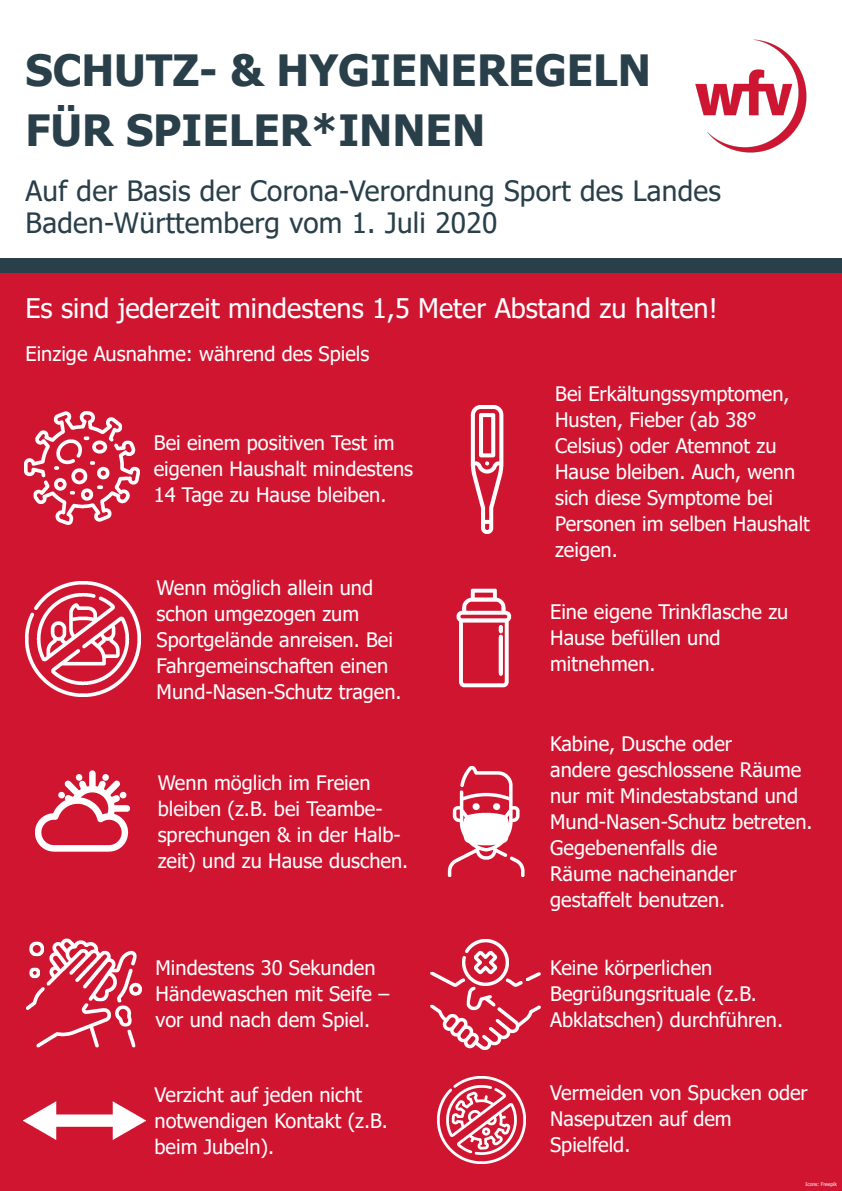
<style>
.page{position:relative;width:842px;height:1191px;background:#fff}
.page>*{position:absolute;margin:0;border:0;box-sizing:border-box;transform-origin:0 0}
.t1{font:700 43px/60px "Tahoma";color:#293f49}
.t2{font:28px/32px "Tahoma";letter-spacing:.01em;color:#293f49}
.t3{font:27px "Tahoma";color:#fff}
.t4{font:20px/26px "Tahoma";color:#fff}
.t5{font:5px "Tahoma";color:#fff}
</style>
<div class="page">
<div style="left:0;top:272px;width:842px;height:919px;background:#d01531"></div>
<div style="left:0;top:258px;width:842px;height:14px;background:#293f49"></div>
<img style="left:24px;top:411px;width:115px;height:114px">
<img style="left:470px;top:405px;width:34px;height:129px">
<img style="left:456px;top:588px;width:56px;height:100px">
<img style="left:431px;top:939px;width:109px;height:110px">
<img style="left:26px;top:581px;width:115px;height:115px">
<img style="left:27px;top:938px;width:115px;height:110px">
<img style="left:438px;top:1076px;width:87px;height:87px">
<img style="left:35px;top:770px;width:95px;height:82px">
<img style="left:23px;top:1101px;width:123px;height:39px">
<img style="left:695px;top:39px;width:112px;height:114px">
<img style="left:447px;top:766px;width:78px;height:110px">
<p class="t1" style="left:26px;top:42px;width:627px">SCHUTZ- &amp; HYGIENEREGELN<br>FÜR SPIELER*INNEN</p>
<p class="t2" style="left:26px;top:176px;width:697px">Auf der Basis der Corona-Verordnung Sport des Landes<br>Baden-Württemberg vom 1. Juli 2020</p>
<p class="t3" style="left:26px;top:290px;width:694px">Es sind jederzeit mindestens 1,5 Meter Abstand zu halten!</p>
<p class="t4" style="left:26px;top:342px;width:345px">Einzige Ausnahme: während des Spiels</p>
<p class="t4" style="left:154px;top:431px;width:261px">Bei einem positiven Test im eigenen Haushalt mindestens<br>14 Tage zu Hause bleiben.</p>
<p class="t4" style="left:157px;top:575px;width:246px">Wenn möglich allein und schon umgezogen zum<br>Sportgelände anreisen. Bei<br>Fahrgemeinschaften einen<br>Mund-Nasen-Schutz tragen.</p>
<p class="t4" style="left:158px;top:771px;width:252px">Wenn möglich im Freien bleiben (z.B. bei Teambe&shy;sprechungen &amp; in der Halb&shy;zeit) und zu Hause duschen.</p>
<p class="t4" style="left:156px;top:955px;width:235px">Mindestens 30 Sekunden<br>Händewaschen mit Seife – vor und nach dem Spiel.</p>
<p class="t4" style="left:154px;top:1083px;width:235px">Verzicht auf jeden nicht notwendigen Kontakt (z.B. beim Jubeln).</p>
<p class="t4" style="left:555px;top:382px;width:256px">Bei Erkältungssymptomen,<br>Husten, Fieber (ab 38°<br>Celsius) oder Atemnot zu<br>Hause bleiben. Auch, wenn sich diese Symptome bei<br>Personen im selben Haushalt zeigen.</p>
<p class="t4" style="left:550px;top:600px;width:240px">Eine eigene Trinkflasche zu<br>Hause befüllen und mitnehmen.</p>
<p class="t4" style="left:550px;top:732px;width:264px">Kabine, Dusche oder<br>andere geschlossene Räume nur mit Mindestabstand und<br>Mund-Nasen-Schutz betreten.<br>Gegebenenfalls die<br>Räume nacheinander gestaffelt benutzen.</p>
<p class="t4" style="left:550px;top:955px;width:234px">Keine körperlichen<br>Begrüßungsrituale (z.B.<br>Abklatschen) durchführen.</p>
<p class="t4" style="left:550px;top:1080px;width:259px">Vermeiden von Spucken oder<br>Naseputzen auf dem<br>Spielfeld.</p>
<p class="t5" style="left:806px;top:1180px;width:33px">Icons: Freepik</p>
</div>
